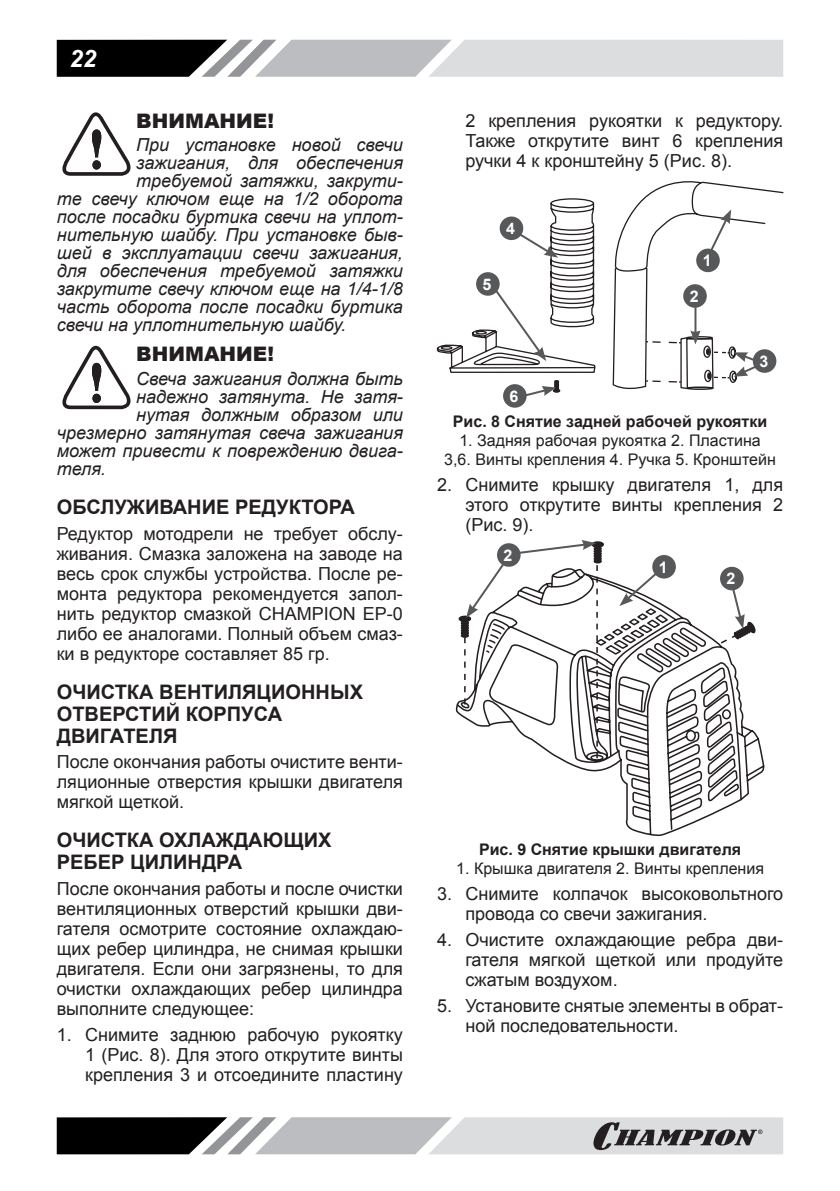
<style>
.page{position:relative;width:840px;height:1191px;background:#fff}
.page>*{position:absolute;margin:0;border:0;box-sizing:border-box;transform-origin:0 0}
.t1{font:italic 700 24px "Arial";color:#fff}
.Заголовок2{font:700 20px/22px "Arial";color:#231f20}
.ВНИМАНИЕ{font:900 20px "Arial";color:#231f20}
.Текст_основной{font:18px/20px "Arial";color:#231f20;text-align:justify}
.ВНИМАНИЕ_ТЕКСТ{font:italic 18px "Arial";color:#231f20}
.Текст_список{font:18px/20px "Arial";color:#231f20;text-align:justify}
.рисунок_по_центру{font:16px/19.2px "Arial";color:#231f20;text-align:center}
.РИСУНОК{font:700 16px "Arial";color:#231f20}
.t2{font:700 16px "Arial";color:#fff}
</style>
<div class="page">
<svg style="left:57px;top:40px;width:725px;height:37px;background:#a7a8a9"></svg>
<svg style="left:57px;top:1117px;width:725px;height:37px;background:#9c9c9e"></svg>
<svg style="left:62px;top:112px;width:69px;height:64px"></svg>
<svg style="left:62px;top:346px;width:69px;height:63px"></svg>
<svg style="left:550px;top:181px;width:234px;height:211px"></svg>
<svg style="left:520px;top:380px;width:40px;height:18px"></svg>
<svg style="left:436px;top:284px;width:160px;height:89px"></svg>
<svg style="left:517px;top:231px;width:41px;height:27px"></svg>
<hr style="left:694px;top:307px;width:2px;height:26px;background:#57585a">
<svg style="left:645px;top:330px;width:114px;height:60px"></svg>
<svg style="left:704px;top:209px;width:26px;height:51px"></svg>
<div style="left:695px;top:249px;width:24px;height:23px;background:#57585a;border-radius:50%"></div>
<div style="left:682px;top:284px;width:24px;height:24px;background:#57585a;border-radius:50%"></div>
<div style="left:752px;top:349px;width:24px;height:24px;background:#57585a;border-radius:50%"></div>
<div style="left:476px;top:272px;width:23px;height:24px;background:#57585a;border-radius:50%"></div>
<div style="left:499px;top:216px;width:24px;height:24px;background:#57585a;border-radius:50%"></div>
<div style="left:503px;top:384px;width:23px;height:24px;background:#57585a;border-radius:50%"></div>
<div style="left:592px;top:542px;width:11px;height:5px;background:#241f21;border-radius:50%"></div>
<div style="left:591px;top:541px;width:12px;height:6px;border:2px solid #241f21;border-radius:50%"></div>
<svg style="left:455px;top:565px;width:310px;height:272px"></svg>
<svg style="left:619px;top:567px;width:43px;height:39px"></svg>
<svg style="left:718px;top:585px;width:38px;height:60px"></svg>
<svg style="left:460px;top:565px;width:48px;height:139px"></svg>
<svg style="left:516px;top:540px;width:85px;height:218px"></svg>
<div style="left:652px;top:555px;width:23px;height:23px;background:#57585a;border-radius:50%"></div>
<div style="left:719px;top:567px;width:24px;height:23px;background:#57585a;border-radius:50%"></div>
<div style="left:496px;top:543px;width:24px;height:24px;background:#57585a;border-radius:50%"></div>
<h1 class="t1" style="left:70px;top:42px;width:28px">22</h1>
<p class="ВНИМАНИЕ" style="left:136px;top:106px;width:139px">ВНИМАНИЕ!</p>
<p class="ВНИМАНИЕ_ТЕКСТ" style="left:136px;top:133px;width:268px">При установке новой свечи</p>
<p class="ВНИМАНИЕ_ТЕКСТ" style="left:136px;top:151px;width:268px">зажигания, для обеспечения</p>
<p class="ВНИМАНИЕ_ТЕКСТ" style="left:136px;top:169px;width:268px">требуемой затяжки, закрути-</p>
<p class="ВНИМАНИЕ_ТЕКСТ" style="left:57px;top:187px;width:347px">те свечу ключом еще на 1/2 оборота</p>
<p class="ВНИМАНИЕ_ТЕКСТ" style="left:57px;top:205px;width:347px">после посадки буртика свечи на уплот-</p>
<p class="ВНИМАНИЕ_ТЕКСТ" style="left:57px;top:223px;width:347px">нительную шайбу. При установке быв-</p>
<p class="ВНИМАНИЕ_ТЕКСТ" style="left:57px;top:241px;width:347px">шей в эксплуатации свечи зажигания,</p>
<p class="ВНИМАНИЕ_ТЕКСТ" style="left:57px;top:259px;width:347px">для обеспечения требуемой затяжки</p>
<p class="ВНИМАНИЕ_ТЕКСТ" style="left:57px;top:277px;width:347px">закрутите свечу ключом еще на 1/4-1/8</p>
<p class="ВНИМАНИЕ_ТЕКСТ" style="left:57px;top:295px;width:347px">часть оборота после посадки буртика</p>
<p class="ВНИМАНИЕ_ТЕКСТ" style="left:57px;top:313px;width:291px">свечи на уплотнительную шайбу.</p>
<p class="ВНИМАНИЕ" style="left:136px;top:339px;width:139px">ВНИМАНИЕ!</p>
<p class="ВНИМАНИЕ_ТЕКСТ" style="left:136px;top:367px;width:268px">Свеча зажигания должна быть</p>
<p class="ВНИМАНИЕ_ТЕКСТ" style="left:136px;top:385px;width:268px">надежно затянута. Не затя-</p>
<p class="ВНИМАНИЕ_ТЕКСТ" style="left:136px;top:403px;width:268px">нутая должным образом или</p>
<p class="ВНИМАНИЕ_ТЕКСТ" style="left:57px;top:421px;width:347px">чрезмерно затянутая свеча зажигания</p>
<p class="ВНИМАНИЕ_ТЕКСТ" style="left:57px;top:439px;width:347px">может привести к повреждению двига-</p>
<p class="ВНИМАНИЕ_ТЕКСТ" style="left:57px;top:457px;width:51px">теля.</p>
<p class="Заголовок2" style="left:57px;top:496px;width:299px">ОБСЛУЖИВАНИЕ РЕДУКТОРА</p>
<p class="Текст_основной" style="left:57px;top:523px;width:347px">Редуктор мотодрели не требует обслу&shy;живания. Смазка заложена на заводе на весь срок службы устройства. После ре&shy;монта редуктора рекомендуется запол&shy;нить редуктор смазкой CHAMPION EP-0 либо ее аналогами. Полный объем смаз&shy;ки в редукторе составляет 85 гр.</p>
<p class="Заголовок2" style="left:57px;top:681px;width:307px">ОЧИСТКА ВЕНТИЛЯЦИОННЫХ<br>ОТВЕРСТИЙ КОРПУСА<br>ДВИГАТЕЛЯ</p>
<p class="Текст_основной" style="left:57px;top:752px;width:347px">После окончания работы очистите венти&shy;ляционные отверстия крышки двигателя мягкой щеткой.</p>
<p class="Заголовок2" style="left:57px;top:830px;width:276px">ОЧИСТКА ОХЛАЖДАЮЩИХ<br>РЕБЕР ЦИЛИНДРА</p>
<p class="Текст_основной" style="left:57px;top:879px;width:347px">После окончания работы и после очистки вентиляционных отверстий крышки дви&shy;гателя осмотрите состояние охлаждаю&shy;щих ребер цилиндра, не снимая крышки двигателя. Если они загрязнены, то для очистки охлаждающих ребер цилиндра выполните следующее:</p>
<p class="Текст_список" style="left:85px;top:1024px;width:319px;text-indent:-28px">1. Снимите заднюю рабочую рукоятку 1 (Рис. 8). Для этого открутите винты крепления 3 и отсоедините пластину</p>
<p class="Текст_список" style="left:465px;top:110px;width:319px">2 крепления рукоятки к редуктору.<br>Также открутите винт 6 крепления ручки 4 к кронштейну 5 (Рис. 8).</p>
<p class="t2" style="left:506px;top:218px;width:10px">4</p>
<p class="t2" style="left:482px;top:273px;width:10px">5</p>
<p class="t2" style="left:702px;top:250px;width:10px">1</p>
<p class="t2" style="left:689px;top:285px;width:10px">2</p>
<p class="t2" style="left:759px;top:350px;width:10px">3</p>
<p class="t2" style="left:509px;top:385px;width:10px">6</p>
<p class="РИСУНОК" style="left:452px;top:410px;width:316px">Рис. 8 Снятие задней рабочей рукоятки</p>
<p class="рисунок_по_центру" style="left:444px;top:431px;width:333px">1. Задняя рабочая рукоятка 2. Пластина<br>3,6. Винты крепления 4. Ручка 5. Кронштейн</p>
<p class="Текст_список" style="left:465px;top:475px;width:319px;text-indent:-28px">2. Снимите крышку двигателя 1, для этого открутите винты крепления 2 (Рис. 9).</p>
<p class="t2" style="left:658px;top:556px;width:10px">1</p>
<p class="t2" style="left:726px;top:568px;width:10px">2</p>
<p class="t2" style="left:503px;top:544px;width:10px">2</p>
<p class="РИСУНОК" style="left:478px;top:839px;width:263px">Рис. 9 Снятие крышки двигателя</p>
<p class="рисунок_по_центру" style="left:456px;top:859px;width:309px">1. Крышка двигателя 2. Винты крепления</p>
<p class="Текст_список" style="left:465px;top:884px;width:319px;text-indent:-28px">3. Снимите колпачок высоковольтного провода со свечи зажигания.</p>
<p class="Текст_список" style="left:465px;top:929px;width:319px;text-indent:-28px">4. Очистите охлаждающие ребра дви&shy;гателя мягкой щеткой или продуйте сжатым воздухом.</p>
<p class="Текст_список" style="left:465px;top:995px;width:319px;text-indent:-28px">5. Установите снятые элементы в обрат&shy;ной последовательности.</p>
</div>
